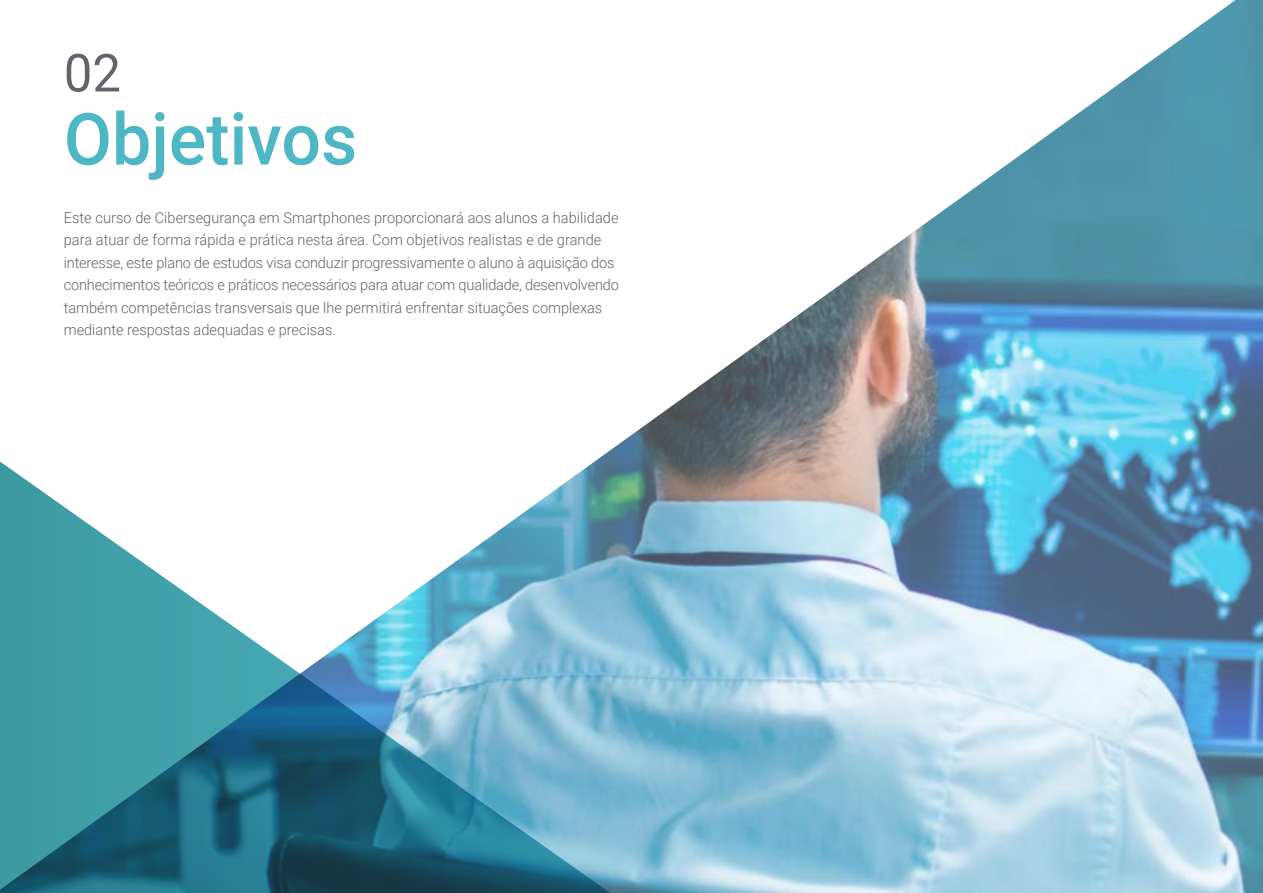
<style>
.page{position:relative;width:1263px;height:893px;background:#fff}
.page>*{position:absolute;margin:0;border:0;box-sizing:border-box;transform-origin:0 0}
.t1{font:500 72px "Roboto";color:#4db7c5}
.t2{font:52.5px "Roboto";color:#61646a}
.t3{font:300 15px/22.5px "Roboto";color:#61646a}
</style>
<div class="page">
<img style="left:616px;top:0;width:647px;height:893px">
<svg style="left:0;top:446px;width:640px;height:447px"></svg>
<h2 class="t2" style="left:64px;top:36px;width:59px">02</h2>
<h1 class="t1" style="left:64px;top:89px;width:295px">Objetivos</h1>
<p class="t3" style="left:64px;top:206px;width:557px">Este curso de Cibersegurança em Smartphones proporcionará aos alunos a habilidade para atuar de forma rápida e prática nesta área. Com objetivos realistas e de grande interesse, este plano de estudos visa conduzir progressivamente o aluno à aquisição dos conhecimentos teóricos e práticos necessários para atuar com qualidade, desenvolvendo também competências transversais que lhe permitirá enfrentar situações complexas mediante respostas adequadas e precisas.</p>
</div>
